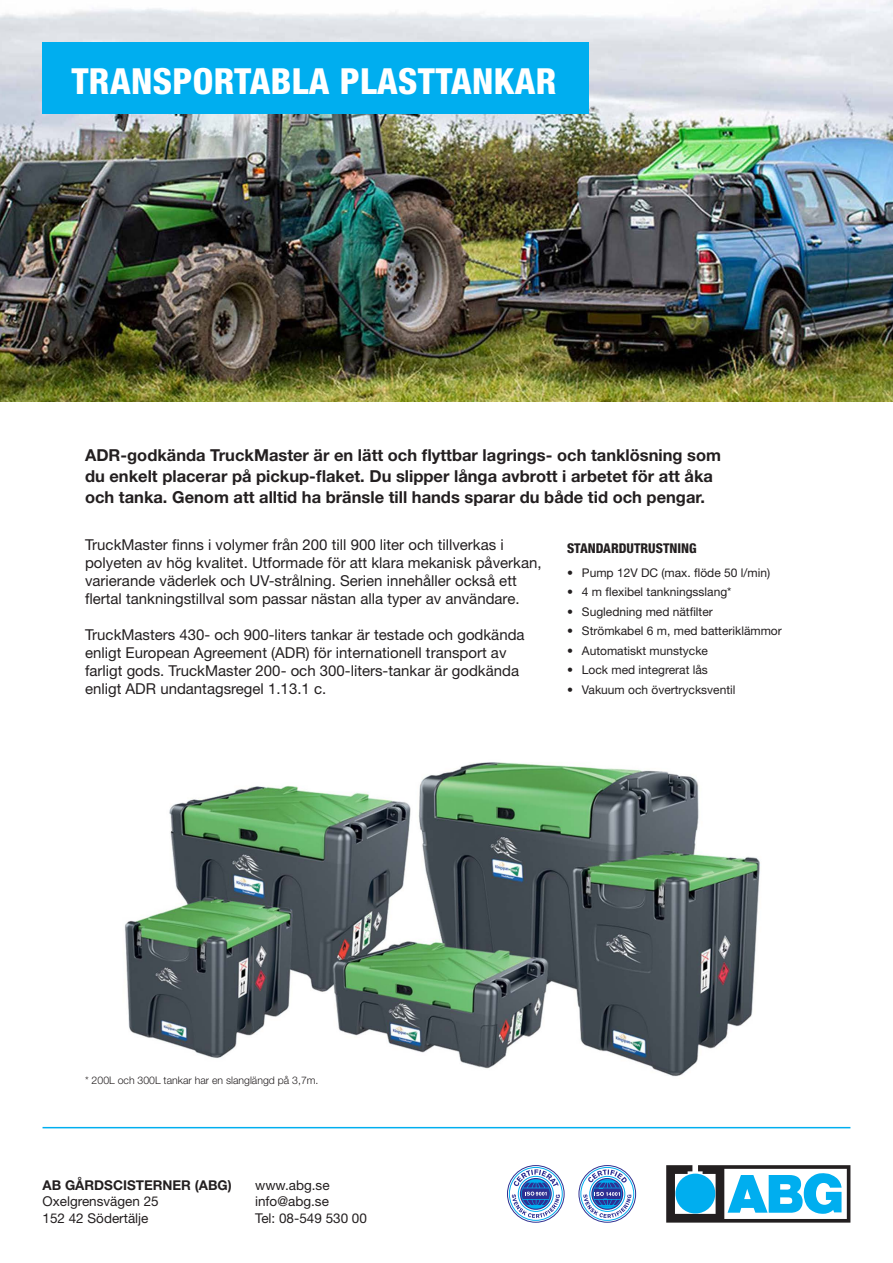
<style>
.page{position:relative;width:893px;height:1263px;background:#fff}
.page>*{position:absolute;margin:0;border:0;box-sizing:border-box;transform-origin:0 0}
.t1{font:800 condensed 36px "Helvetica Neue";letter-spacing:.01em;color:#fff}
.t2{font:700 16.5px/21px "Helvetica Neue";color:#231f20}
.t3{font:15px/18px "Helvetica Neue";color:#231f20}
.t4{font:13.5px/16.2px "Helvetica Neue";color:#231f20}
.t5{font:700 13.5px "Helvetica Neue";color:#231f20}
.t6{font:800 condensed 13.5px "Helvetica Neue";color:#231f20}
.t7{font:12px "Helvetica Neue";color:#231f20}
.t8{font:300 10.5px "Helvetica Neue";color:#231f20}
</style>
<div class="page">
<img style="left:125px;top:762px;width:635px;height:315px">
<img style="left:0;top:0;width:893px;height:402px">
<div style="left:43px;top:43px;width:545px;height:71px;background:#00aeef"></div>
<svg style="left:666px;top:1165px;width:184px;height:57px"></svg>
<svg style="left:508px;top:1166px;width:55px;height:55px"></svg>
<svg style="left:579px;top:1165px;width:57px;height:57px"></svg>
<div style="left:579px;top:1165px;width:57px;height:57px;border:1px solid #2e3092;border-radius:50%"></div>
<div style="left:580px;top:1167px;width:54px;height:54px;border:1px solid #00aeef;border-radius:50%"></div>
<svg style="left:583px;top:1169px;width:48px;height:49px"></svg>
<hr style="left:43px;top:1127px;width:807px;height:1px;background:#00aeef">
<p class="t1" style="left:71px;top:58px;width:487px">TRANSPORTABLA PLASTTANKAR</p>
<p class="t2" style="left:85px;top:444px;width:638px">ADR-godkända TruckMaster är en lätt och flyttbar lagrings- och tanklösning som du enkelt placerar på pickup-flaket. Du slipper långa avbrott i arbetet för att åka och tanka. Genom att alltid ha bränsle till hands sparar du både tid och pengar.</p>
<p class="t3" style="left:85px;top:535px;width:458px">TruckMaster finns i volymer från 200 till 900 liter och tillverkas i polyeten av hög kvalitet. Utformade för att klara mekanisk påverkan, varierande väderlek och UV-strålning. Serien innehåller också ett flertal tankningstillval som passar nästan alla typer av användare.</p>
<p class="t3" style="left:85px;top:625px;width:441px">TruckMasters 430- och 900-liters tankar är testade och godkända enligt European Agreement (ADR) för internationell transport av farligt gods. TruckMaster 200- och 300-liters-tankar är godkända enligt ADR undantagsregel 1.13.1 c.</p>
<p class="t6" style="left:567px;top:540px;width:131px">STANDARDUTRUSTNING</p>
<p class="t7" style="left:567px;top:565px;width:205px">• Pump 12V DC (max. flöde 50 l/min)</p>
<p class="t7" style="left:567px;top:585px;width:166px">• 4 m flexibel tankningsslang*</p>
<p class="t7" style="left:567px;top:604px;width:147px">• Sugledning med nätfilter</p>
<p class="t7" style="left:567px;top:624px;width:216px">• Strömkabel 6 m, med batteriklämmor</p>
<p class="t7" style="left:567px;top:643px;width:142px">• Automatiskt munstycke</p>
<p class="t7" style="left:567px;top:663px;width:142px">• Lock med integrerat lås</p>
<p class="t7" style="left:567px;top:682px;width:170px">• Vakuum och övertrycksventil</p>
<p class="t8" style="left:85px;top:1073px;width:235px">* 200L och 300L tankar har en slanglängd på 3,7m.</p>
<p class="t5" style="left:43px;top:1177px;width:191px">AB GÅRDSCISTERNER (ABG)</p>
<p class="t4" style="left:43px;top:1193px;width:118px">Oxelgrensvägen 25</p>
<p class="t4" style="left:43px;top:1209px;width:108px">152 42 Södertälje</p>
<p class="t4" style="left:255px;top:1177px;width:76px">www.abg.se info@abg.se</p>
<p class="t4" style="left:255px;top:1209px;width:113px">Tel: 08-549 530 00</p>
</div>
